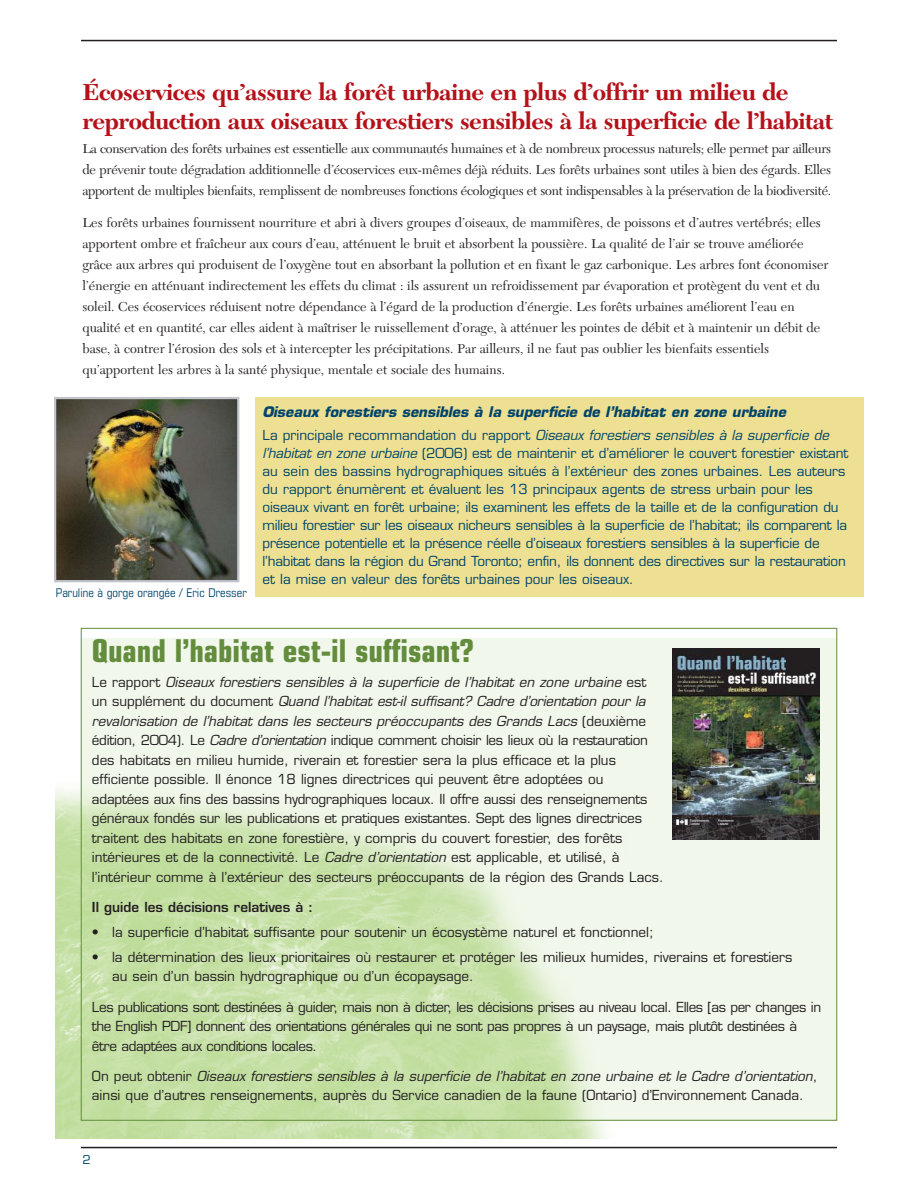
<style>
.page{position:relative;width:918px;height:1188px;background:#fff}
.page>*{position:absolute;margin:0;border:0;box-sizing:border-box;transform-origin:0 0}
.t1{font:700 condensed 31.5px "Eurostile";color:#638d3d}
.t2{font:700 24px/28.5px "New Caledonia";letter-spacing:-.02em;color:#b5111a}
.t3{font:italic 700 14.25px "Eurostile";color:#00446b}
.t4{font:13.5px/19.5px "Eurostile";color:#231f20}
.t5{font:13.5px/21px "New Caledonia";color:#231f20;text-align:justify}
.t6{font:13.5px/18px "Eurostile";letter-spacing:-.005em;color:#00446b}
.t7{font:13.5px/19.5px "Eurostile";letter-spacing:-.03em;color:#231f20}
.t8{font:600 13.5px "Eurostile";color:#231f20}
.t9{font:condensed 12px "Eurostile";color:#00446b}
.t10{font:12px "Eurostile";color:#00446b}
.s1{font-style:italic}
</style>
<div class="page">
<hr style="left:81px;top:40px;width:756px;height:1px;background:#231f20">
<hr style="left:81px;top:1147px;width:756px;height:1px;background:#231f20">
<div style="left:255px;top:397px;width:609px;height:200px;background:#eee092"></div>
<img style="left:57px;top:400px;width:179px;height:179px">
<div style="left:54px;top:397px;width:185px;height:185px;border:2px solid #c1c5cb"></div>
<img style="left:55px;top:733px;width:552px;height:405px">
<div style="left:81px;top:638px;width:756px;height:482px;background:#f1f7eb"></div>
<img style="left:83px;top:796px;width:509px;height:323px">
<img style="left:672px;top:649px;width:147px;height:191px">
<h2 class="t2" style="left:82px;top:81px;width:752px">Écoservices qu’assure la forêt urbaine en plus d’offrir un milieu de reproduction aux oiseaux forestiers sensibles à la superficie de l’habitat</h2>
<p class="t5" style="left:82px;top:140px;width:750px">La conservation des forêts urbaines est essentielle aux communautés humaines et à de nombreux processus naturels; elle permet par ailleurs de prévenir toute dégradation additionnelle d’écoservices eux-mêmes déjà réduits. Les forêts urbaines sont utiles à bien des égards. Elles apportent de multiples bienfaits, remplissent de nombreuses fonctions écologiques et sont indispensables à la préservation de la biodiversité.</p>
<p class="t5" style="left:82px;top:213px;width:748px;text-align:left">Les forêts urbaines fournissent nourriture et abri à divers groupes d’oiseaux, de mammifères, de poissons et d’autres vertébrés; elles apportent ombre et fraîcheur aux cours d’eau, atténuent le bruit et absorbent la poussière. La qualité de l’air se trouve améliorée grâce aux arbres qui produisent de l’oxygène tout en absorbant la pollution et en fixant le gaz carbonique. Les arbres font économiser l’énergie en atténuant indirectement les effets du climat : ils assurent un refroidissement par évaporation et protègent du vent et du soleil. Ces écoservices réduisent notre dépendance à l’égard de la production d’énergie. Les forêts urbaines améliorent l’eau en qualité et en quantité, car elles aident à maîtriser le ruissellement d’orage, à atténuer les pointes de débit et à maintenir un débit de base, à contrer l’érosion des sols et à intercepter les précipitations. Par ailleurs, il ne faut pas oublier les bienfaits essentiels qu’apportent les arbres à la santé physique, mentale et sociale des humains.</p>
<p class="t9" style="left:56px;top:588px;width:192px">Paruline à gorge orangée / Eric Dresser</p>
<p class="t3" style="left:262px;top:406px;width:528px">Oiseaux forestiers sensibles à la superficie de l’habitat en zone urbaine</p>
<p class="t6" style="left:262px;top:428px;width:587px">La principale recommandation du rapport <span class="s1">Oiseaux forestiers sensibles à la superficie de l’habitat en zone urbaine</span> (2006) est de maintenir et d’améliorer le couvert forestier existant au sein des bassins hydrographiques situés à l’extérieur des zones urbaines. Les auteurs du rapport énumèrent et évaluent les 13 principaux agents de stress urbain pour les oiseaux vivant en forêt urbaine; ils examinent les effets de la taille et de la configuration du milieu forestier sur les oiseaux nicheurs sensibles à la superficie de l’habitat; ils comparent la présence potentielle et la présence réelle d’oiseaux forestiers sensibles à la superficie de l’habitat dans la région du Grand Toronto; enfin, ils donnent des directives sur la restauration et la mise en valeur des forêts urbaines pour les oiseaux.</p>
<h1 class="t1" style="left:92px;top:639px;width:383px">Quand l’habitat est-il suffisant?</h1>
<p class="t4" style="left:92px;top:673px;width:573px">L e r a p p o r t <span class="s1">Oiseaux forestiers sensibles à la superficie de l’habitat en zone urbaine</span> e s t<br>u n s u p p l é m e n t d u d o c u m e n t <span class="s1">Quand l’habitat est-il suffisant? Cadre d’orientation pour la revalorisation de l’habitat dans les secteurs préoccupants des Grands Lacs</span> ( d e u x i è m e édition, 2004). Le <span class="s1">Cadre d’orientation</span> indique comment choisir les lieux où la restauration des habitats en milieu humide, riverain et forestier sera la plus efficace et la plus efficiente possible. Il énonce 18 lignes directrices qui peuvent être adoptées ou adaptées aux fins des bassins hydrographiques locaux. Il offre aussi des renseignements généraux fondés sur les publications et pratiques existantes. Sept des lignes directrices traitent des habitats en zone forestière, y compris du couvert forestier, des forêts intérieures et de la connectivité. Le <span class="s1">Cadre d’orientation</span> est applicable, et utilisé, à l’intérieur comme à l’extérieur des secteurs préoccupants de la région des Grands Lacs.</p>
<p class="t8" style="left:92px;top:902px;width:223px">Il guide les décisions relatives à :</p>
<p class="t4" style="left:92px;top:924px;width:563px">• la superficie d’habitat suffisante pour soutenir un écosystème naturel et fonctionnel;</p>
<p class="t4" style="left:112px;top:949px;width:682px;text-indent:-20px">• la détermination des lieux prioritaires où restaurer et protéger les milieux humides, riverains et forestiers au sein d’un bassin hydrographique ou d’un écopaysage.</p>
<p class="t7" style="left:92px;top:998px;width:731px">Les publications sont destinées à guider, mais non à dicter, les décisions prises au niveau local. Elles [as per changes in the English PDF] donnent des orientations générales qui ne sont pas propres à un paysage, mais plutôt destinées à être adaptées aux conditions locales.</p>
<p class="t4" style="left:92px;top:1068px;width:727px">O n p e u t o b t e n i r <span class="s1">Oiseaux forestiers sensibles à la superficie de l’habitat en zone urbaine et le Cadre d’orientation</span>, ainsi que d’autres renseignements, auprès du Service canadien de la faune (Ontario) d’Environnement Canada.</p>
<p class="t10" style="left:82px;top:1155px;width:10px">2</p>
</div>
